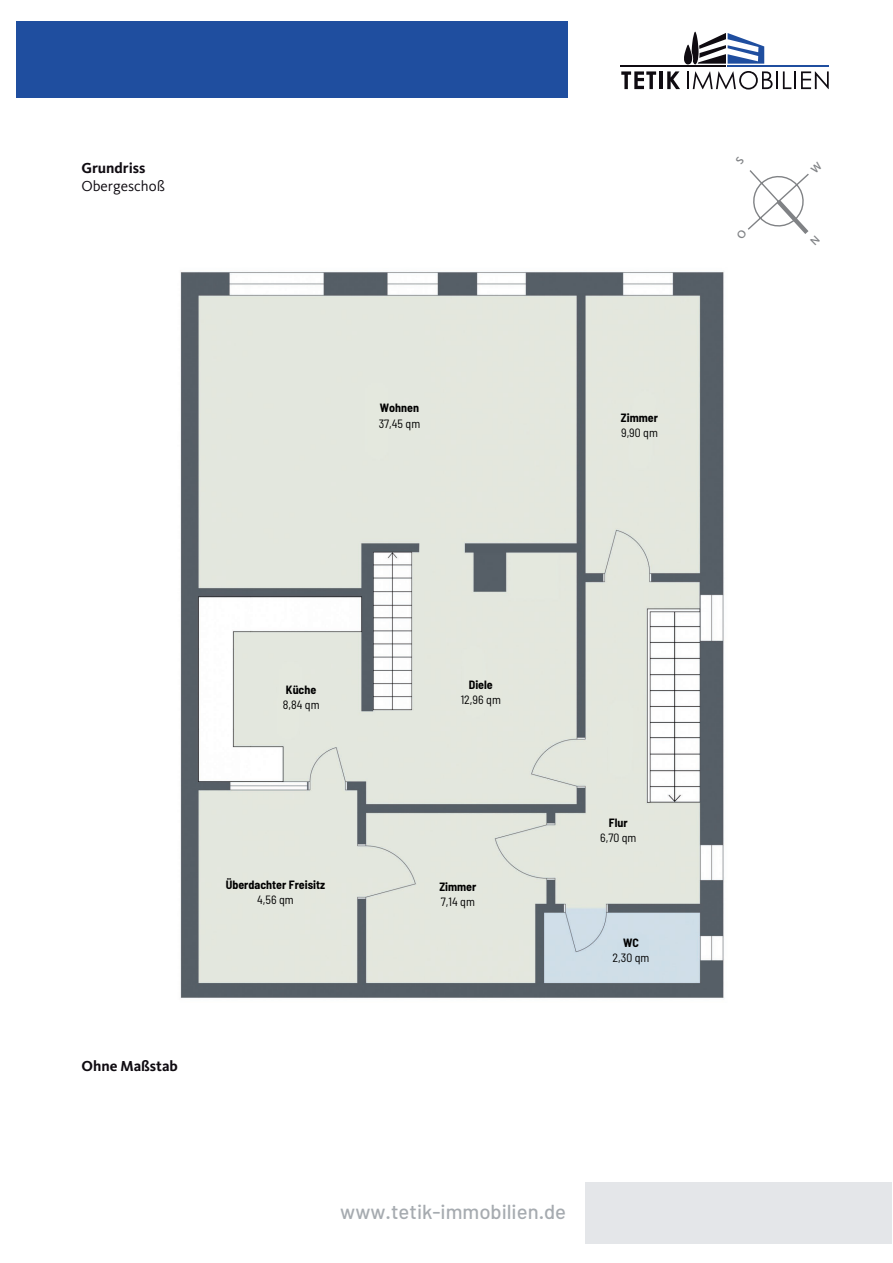
<style>
.page{position:relative;width:893px;height:1263px;background:#fff}
.page>*{position:absolute;margin:0;border:0;box-sizing:border-box;transform-origin:0 0}
.t1{font:500 20.25px "Barlow";color:#a6abb0}
.t2{font:700 15px "Kievit Pro";color:#0f0b11}
.t3{font:15px "Kievit Pro";color:#0f0b11}
.t4{font:700 semi-condensed 12px "Barlow";color:#000}
.t5{font:semi-condensed 12px "Barlow";color:#000}
</style>
<div class="page">
<img style="left:180px;top:271px;width:544px;height:728px">
<div style="left:17px;top:21px;width:551px;height:77px;background:#1f4e9f"></div>
<div style="left:585px;top:1182px;width:306px;height:62px;background:#e4e6e9"></div>
<hr style="left:728px;top:66px;width:101px;height:1px;background:#1f4e9f">
<svg style="left:621px;top:71px;width:35px;height:18px"></svg>
<hr style="left:659px;top:71px;width:3px;height:18px;background:#0f0b11">
<svg style="left:667px;top:71px;width:13px;height:18px"></svg>
<svg style="left:687px;top:71px;width:142px;height:19px"></svg>
<svg style="left:684px;top:32px;width:80px;height:33px"></svg>
<hr style="left:621px;top:66px;width:105px;height:1px;background:#0f0b11">
<svg style="left:748px;top:170px;width:61px;height:64px"></svg>
<p class="t2" style="left:81px;top:159px;width:66px">Grundriss</p>
<p class="t3" style="left:81px;top:177px;width:85px">Obergeschoß</p>
<p class="t4" style="left:380px;top:401px;width:41px">Wohnen</p>
<p class="t5" style="left:379px;top:416px;width:43px">37,45 qm</p>
<p class="t4" style="left:621px;top:410px;width:39px">Zimmer</p>
<p class="t5" style="left:621px;top:425px;width:38px">9,90 qm</p>
<p class="t4" style="left:286px;top:682px;width:32px">Küche</p>
<p class="t5" style="left:283px;top:698px;width:38px">8,84 qm</p>
<p class="t4" style="left:226px;top:877px;width:101px">Überdachter Freisitz</p>
<p class="t5" style="left:257px;top:892px;width:38px">4,56 qm</p>
<p class="t2" style="left:81px;top:1057px;width:98px">Ohne Maßstab</p>
<p class="t4" style="left:469px;top:677px;width:26px">Diele</p>
<p class="t5" style="left:461px;top:692px;width:42px">12,96 qm</p>
<p class="t4" style="left:439px;top:879px;width:39px">Zimmer</p>
<p class="t5" style="left:441px;top:894px;width:36px">7,14 qm</p>
<p class="t4" style="left:609px;top:815px;width:20px">Flur</p>
<p class="t5" style="left:600px;top:830px;width:38px">6,70 qm</p>
<p class="t4" style="left:623px;top:935px;width:17px">WC</p>
<p class="t5" style="left:613px;top:950px;width:38px">2,30 qm</p>
<h1 class="t1" style="left:340px;top:1199px;width:227px">www.tetik-immobilien.de</h1>
</div>
